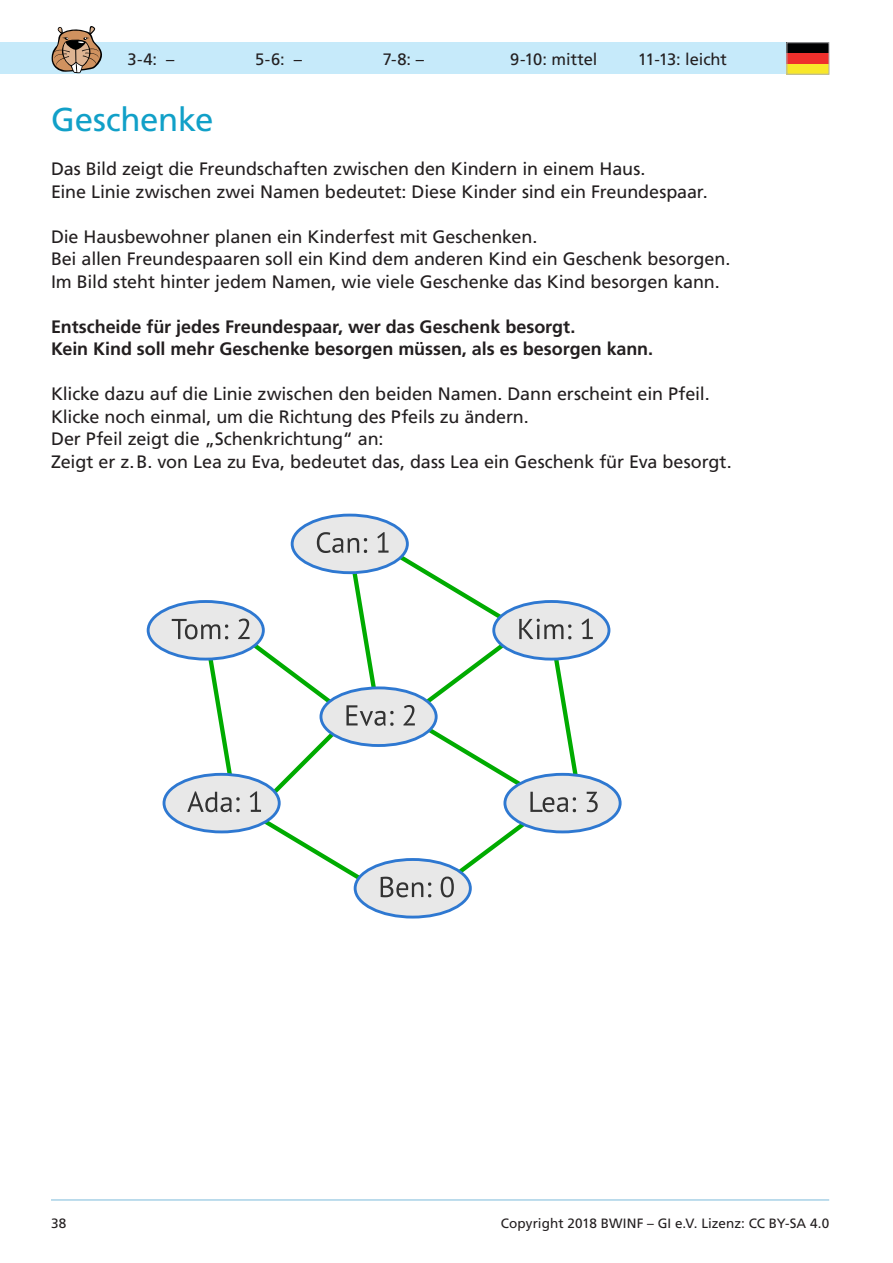
<style>
.page{position:relative;width:893px;height:1263px;background:#fff}
.page>*{position:absolute;margin:0;border:0;box-sizing:border-box;transform-origin:0 0}
.t1{font:33px "Frutiger LT Std";letter-spacing:-.01em;color:#11a0c8}
.t2{font:18px/22.5px "Frutiger LT Std";letter-spacing:-.005em;color:#231f20}
.t3{font:700 18px/22.5px "Frutiger LT Std";color:#231f20}
.t4{font:16.5px "Frutiger LT Std";letter-spacing:-.005em;color:#231f20}
.t5{font:13.5px "Frutiger LT Std";letter-spacing:.005em;color:#231f20}
</style>
<div class="page">
<svg style="left:201px;top:538px;width:384px;height:357px"></svg>
<div style="left:292px;top:515px;width:115px;height:58px;background:#e8e8e8;border-radius:50%"></div>
<div style="left:291px;top:514px;width:118px;height:60px;border:3px solid #2e78d1;border-radius:50%"></div>
<svg style="left:317px;top:532px;width:50px;height:21px"></svg>
<svg style="left:377px;top:532px;width:12px;height:21px"></svg>
<div style="left:321px;top:688px;width:115px;height:57px;background:#e8e8e8;border-radius:50%"></div>
<div style="left:319px;top:686px;width:119px;height:61px;border:3px solid #2e78d1;border-radius:50%"></div>
<svg style="left:346px;top:705px;width:48px;height:21px"></svg>
<svg style="left:403px;top:705px;width:12px;height:20px"></svg>
<div style="left:355px;top:859px;width:115px;height:58px;background:#e8e8e8;border-radius:50%"></div>
<div style="left:354px;top:858px;width:118px;height:60px;border:3px solid #2e78d1;border-radius:50%"></div>
<svg style="left:381px;top:877px;width:50px;height:20px"></svg>
<svg style="left:441px;top:876px;width:13px;height:21px"></svg>
<div style="left:505px;top:774px;width:115px;height:58px;background:#e8e8e8;border-radius:50%"></div>
<div style="left:503px;top:773px;width:119px;height:60px;border:3px solid #2e78d1;border-radius:50%"></div>
<svg style="left:530px;top:792px;width:46px;height:20px"></svg>
<svg style="left:587px;top:792px;width:11px;height:20px"></svg>
<div style="left:164px;top:774px;width:115px;height:58px;background:#e8e8e8;border-radius:50%"></div>
<div style="left:163px;top:773px;width:118px;height:60px;border:3px solid #2e78d1;border-radius:50%"></div>
<svg style="left:187px;top:791px;width:53px;height:21px"></svg>
<svg style="left:250px;top:791px;width:11px;height:21px"></svg>
<div style="left:148px;top:601px;width:115px;height:58px;background:#e8e8e8;border-radius:50%"></div>
<div style="left:147px;top:600px;width:118px;height:60px;border:3px solid #2e78d1;border-radius:50%"></div>
<svg style="left:172px;top:619px;width:56px;height:20px"></svg>
<svg style="left:238px;top:618px;width:12px;height:21px"></svg>
<div style="left:494px;top:601px;width:115px;height:58px;background:#e8e8e8;border-radius:50%"></div>
<div style="left:492px;top:600px;width:118px;height:60px;border:3px solid #2e78d1;border-radius:50%"></div>
<svg style="left:519px;top:619px;width:52px;height:20px"></svg>
<svg style="left:581px;top:618px;width:12px;height:21px"></svg>
<hr style="left:51px;top:1199px;width:778px;height:2px;background:#a7d1e6">
<div style="left:0;top:43px;width:791px;height:31px;background:#c6eafa"></div>
<div style="left:787px;top:64px;width:42px;height:10px;background:#f8e72a"></div>
<div style="left:787px;top:43px;width:42px;height:10px;background:#000001"></div>
<div style="left:787px;top:53px;width:42px;height:11px;background:#ee2f2c"></div>
<svg style="left:51px;top:26px;width:52px;height:47px"></svg>
<p class="t4" style="left:128px;top:49px;width:48px">3-4: –</p>
<p class="t4" style="left:255px;top:49px;width:48px">5-6: –</p>
<p class="t4" style="left:383px;top:49px;width:43px">7-8: –</p>
<p class="t4" style="left:510px;top:49px;width:89px">9-10: mittel</p>
<p class="t4" style="left:638px;top:49px;width:91px">11-13: leicht</p>
<h1 class="t1" style="left:51px;top:100px;width:164px">Geschenke</h1>
<p class="t2" style="left:51px;top:158px;width:658px">Das Bild zeigt die Freundschaften zwischen den Kindern in einem Haus.<br>Eine Linie zwischen zwei Namen bedeutet: Diese Kinder sind ein Freundespaar.</p>
<p class="t2" style="left:51px;top:225px;width:681px">Die Hausbewohner planen ein Kinderfest mit Geschenken.<br>Bei allen Freundespaaren soll ein Kind dem anderen Kind ein Geschenk besorgen.<br>Im Bild steht hinter jedem Namen, wie viele Geschenke das Kind besorgen kann.</p>
<p class="t3" style="left:51px;top:315px;width:604px">Entscheide für jedes Freundespaar, wer das Geschenk besorgt.<br>Kein Kind soll mehr Geschenke besorgen müssen, als es besorgen kann.</p>
<p class="t2" style="left:51px;top:383px;width:682px">Klicke dazu auf die Linie zwischen den beiden Namen. Dann erscheint ein Pfeil.<br>Klicke noch einmal, um die Richtung des Pfeils zu ändern.<br>Der Pfeil zeigt die „Schenkrichtung“ an:<br>Zeigt er z. B. von Lea zu Eva, bedeutet das, dass Lea ein Geschenk für Eva besorgt.</p>
<p class="t5" style="left:51px;top:1216px;width:17px">38</p>
<p class="t5" style="left:501px;top:1216px;width:330px">Copyright 2018 BWINF – GI e.V. Lizenz: CC BY-SA 4.0</p>
</div>
